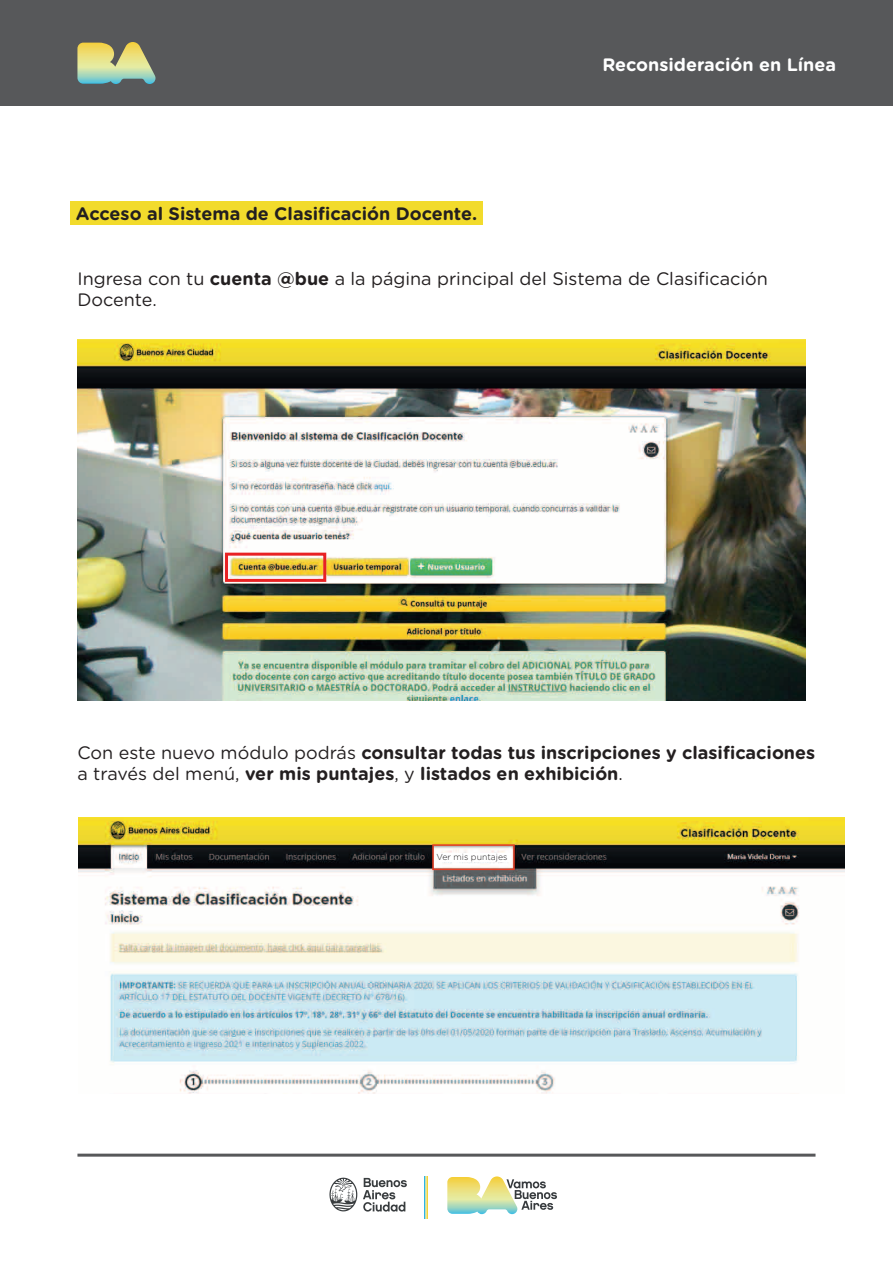
<style>
.page{position:relative;width:893px;height:1263px;background:#fff}
.page>*{position:absolute;margin:0;border:0;box-sizing:border-box;transform-origin:0 0}
.t1{font:700 18px/21.6px "Gotham Rounded";color:#231f20}
.t2{font:18px/21.6px "Gotham Rounded";color:#231f20}
.t3{font:700 18px "Gotham Rounded";color:#fff}
.t4{font:300 8.7px "Gotham Rounded";color:#231f20}
.s1{font-weight:700}
.s2{font-weight:400}
</style>
<div class="page">
<div style="left:70px;top:201px;width:413px;height:23px;background:#f2db2c"></div>
<div style="left:0;top:0;width:893px;height:105px;background:#57585a"></div>
<svg style="left:77px;top:42px;width:79px;height:42px"></svg>
<svg style="left:363px;top:1178px;width:44px;height:33px"></svg>
<svg style="left:329px;top:1177px;width:28px;height:34px"></svg>
<svg style="left:447px;top:1176px;width:110px;height:38px"></svg>
<svg style="left:424px;top:1176px;width:3px;height:42px"></svg>
<hr style="left:77px;top:1153px;width:738px;height:3px;background:#57585a">
<img style="left:77px;top:339px;width:728px;height:362px">
<img style="left:79px;top:817px;width:765px;height:276px">
<div style="left:432px;top:844px;width:83px;height:26px;border:2px solid #e63d24"></div>
<div style="left:225px;top:553px;width:101px;height:29px;border:3px solid #e82224"></div>
<div style="left:439px;top:854px;width:72px;height:8px;background:#fff"></div>
<p class="t1" style="left:76px;top:202px;width:403px">Acceso al Sistema de Clasificación Docente.</p>
<p class="t3" style="left:602px;top:51px;width:235px">Reconsideración en Línea</p>
<p class="t2" style="left:77px;top:267px;width:692px">Ingresa con tu <span class="s1">cuenta @bue</span> a la página principal del Sistema de Clasificación<br>Docente.</p>
<p class="t1" style="left:77px;top:741px;width:739px"><span class="s2">Con este nuevo módulo podrás</span> consultar todas tus inscripciones y clasificaciones <span class="s2">a través del menú,</span> ver mis puntajes<span class="s2">, y</span> listados en exhibición<span class="s2">.</span></p>
<p class="t4" style="left:436px;top:851px;width:73px">Ver mis puntajes</p>
</div>
